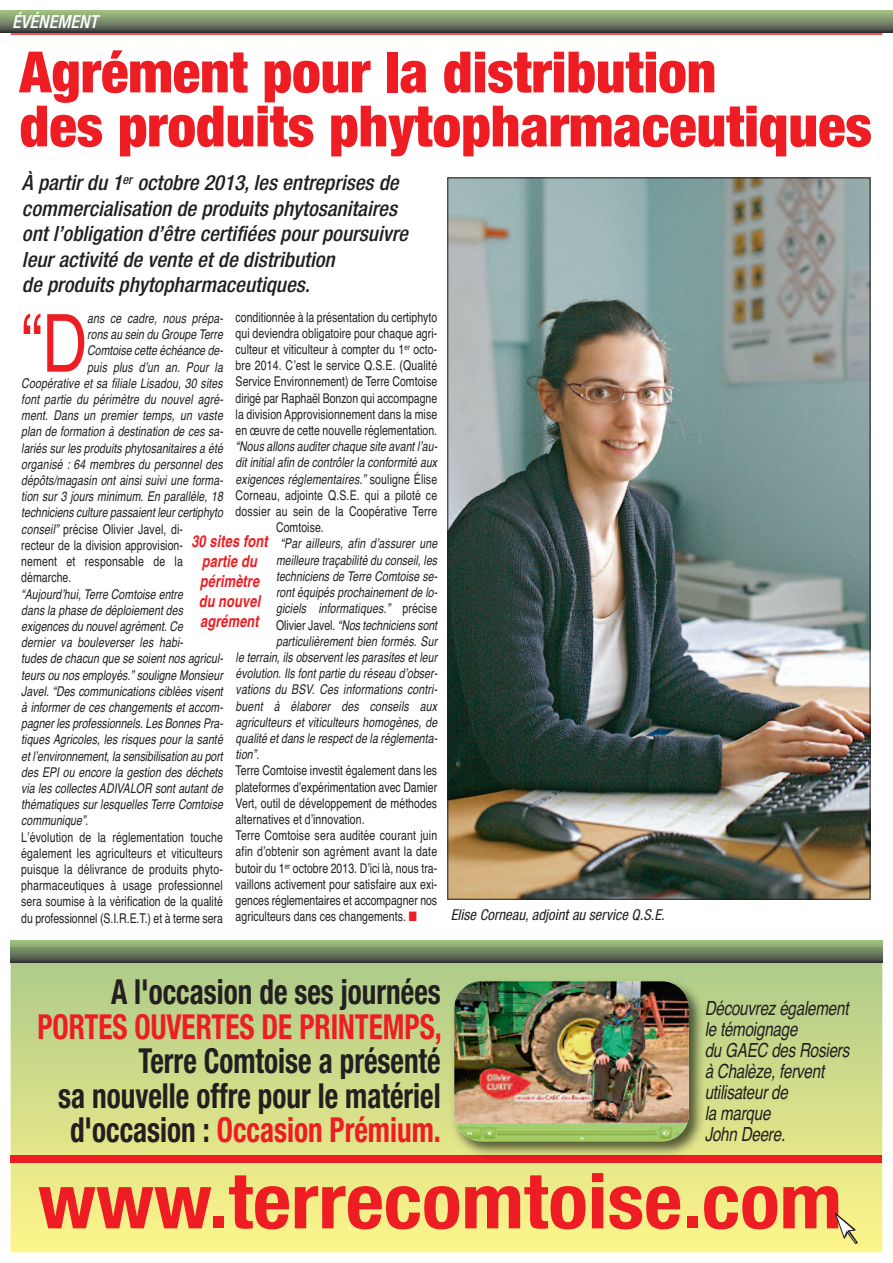
<style>
.page{position:relative;width:893px;height:1263px;background:#fff}
.page>*{position:absolute;margin:0;border:0;box-sizing:border-box;transform-origin:0 0}
.t1{font:80.1px "Helvetica";color:#ee1d23;scale:.78 1}
.t2{font:700 condensed 76.5px "Helvetica Neue";color:#ee1d23;scale:1.08 1}
.t3{font:900 condensed 57px/54px "Helvetica Neue";color:#ee1d23}
.t4{font:700 condensed 34.5px/34.5px "Helvetica Neue";color:#231f20;text-align:right;scale:.85 1}
.t5{font:700 condensed 34.5px "Helvetica Neue";color:#ee1d23;scale:.85 1}
.t6{font:italic 500 condensed 21px/25.5px "Helvetica Neue";letter-spacing:.005em;color:#231f20}
.t7{font:italic 19.5px/21px "Helvetica";letter-spacing:-.015em;color:#231f20;scale:.78 1}
.t8{font:italic 500 condensed 18px "Helvetica Neue";letter-spacing:.005em;color:#fff}
.t9{font:italic 700 16.5px/19.8px "Helvetica";letter-spacing:.01em;color:#ee1d23;text-align:center;scale:.78 1}
.t10{font:italic condensed 15px "Helvetica Neue";letter-spacing:.005em;color:#231f20}
.t11{font:italic 13.5px/16.2px "Helvetica";letter-spacing:.005em;color:#231f20;scale:.78 1}
.t12{font:13.5px/16.2px "Helvetica";letter-spacing:.005em;color:#231f20;text-align:justify;scale:.78 1}
.s1{font-style:normal}
.s2{color:#ee1d23}
.s3{font-style:italic}
</style>
<div class="page">
<img style="left:11px;top:941px;width:871px;height:311px">
<div style="left:11px;top:1155px;width:871px;height:7px;background:#ee1d23"></div>
<img style="left:447px;top:975px;width:261px;height:180px">
<img style="left:454px;top:981px;width:235px;height:160px;border-radius:27px">
<hr style="left:11px;top:33px;width:871px;height:2px;background:#ee1d23">
<img style="left:0;top:11px;width:893px;height:22px">
<svg style="left:835px;top:1213px;width:23px;height:31px"></svg>
<img style="left:449px;top:179px;width:419px;height:718px">
<h3 class="t8" style="left:12px;top:15px;width:87px">ÉVÉNEMENT</h3>
<h3 class="t3" style="left:20px;top:50px;width:854px">Agrément pour la distribution<br>des produits phytopharmaceutiques</h3>
<h3 class="t6" style="left:22px;top:172px;width:387px">À partir du 1<sup>er</sup> octobre 2013, les entreprises de commercialisation de produits phytosanitaires ont l’obligation d’être certifiées pour poursuivre leur activité de vente et de distribution<br>de produits phytopharmaceutiques.</h3>
<p class="t12" style="left:236px;top:309px;width:260px">conditionnée à la présentation du certiphyto qui deviendra obligatoire pour chaque agri&shy;culteur et viticulteur à compter du 1<sup>er</sup> octo&shy;bre 2014. Cʼest le service Q.S.E. (Qualité Service Environnement) de Terre Comtoise dirigé par Raphaël Bonzon qui accompagne la division Approvisionnement dans la mise en œuvre de cette nouvelle réglementation.</p>
<p class="t11" style="left:236px;top:438px;width:260px">“Nous allons auditer chaque site avant lʼau-</p>
<p class="t11" style="left:236px;top:455px;width:260px">dit initial afin de contrôler la conformité aux</p>
<p class="t11" style="left:236px;top:471px;width:260px">exigences réglementaires.” <span class="s1">souligne Élise</span></p>
<p class="t12" style="left:236px;top:487px;width:260px">Corneau, adjointe Q.S.E. qui a piloté ce</p>
<p class="t12" style="left:236px;top:503px;width:260px">dossier au sein de la Coopérative Terre</p>
<p class="t12" style="left:276px;top:519px;width:63px">Comtoise.</p>
<p class="t11" style="left:281px;top:536px;width:202px">“Par ailleurs, afin dʼassurer une</p>
<p class="t11" style="left:276px;top:552px;width:208px">meilleure traçabilité du conseil, les</p>
<p class="t11" style="left:276px;top:568px;width:209px">techniciens de Terre Comtoise se-</p>
<p class="t11" style="left:276px;top:584px;width:209px">ront équipés prochainement de lo-</p>
<p class="t11" style="left:276px;top:600px;width:208px">giciels informatiques.” <span class="s1">précise</span></p>
<p class="t11" style="left:276px;top:617px;width:208px"><span class="s1">Olivier Javel.</span> “Nos techniciens sont</p>
<p class="t11" style="left:276px;top:633px;width:208px">particulièrement bien formés. Sur</p>
<p class="t11" style="left:236px;top:649px;width:260px">le terrain, ils observent les parasites et leur</p>
<p class="t11" style="left:236px;top:665px;width:260px">évolution. Ils font partie du réseau dʼobser-</p>
<p class="t11" style="left:236px;top:681px;width:260px">vations du BSV. Ces informations contri-</p>
<p class="t11" style="left:236px;top:698px;width:260px">buent à élaborer des conseils aux</p>
<p class="t11" style="left:236px;top:714px;width:260px">agriculteurs et viticulteurs homogènes, de</p>
<p class="t11" style="left:236px;top:730px;width:260px">qualité et dans le respect de la réglementa-</p>
<p class="t11" style="left:236px;top:746px;width:32px">tion”<span class="s1">.</span></p>
<p class="t12" style="left:236px;top:762px;width:260px">Terre Comtoise investit également dans les</p>
<p class="t12" style="left:236px;top:779px;width:260px">plateformes dʼexpérimentation avec Damier</p>
<p class="t12" style="left:236px;top:795px;width:260px">Vert, outil de développement de méthodes</p>
<p class="t12" style="left:236px;top:811px;width:167px">alternatives et dʼinnovation.</p>
<p class="t12" style="left:236px;top:827px;width:260px">Terre Comtoise sera auditée courant juin</p>
<p class="t12" style="left:236px;top:843px;width:260px">afin dʼobtenir son agrément avant la date</p>
<p class="t12" style="left:236px;top:860px;width:260px">butoir du 1<sup>er</sup> octobre 2013. Dʼici là, nous tra-</p>
<p class="t12" style="left:236px;top:876px;width:260px">vaillons activement pour satisfaire aux exi-</p>
<p class="t12" style="left:236px;top:892px;width:260px">gences réglementaires et accompagner nos</p>
<p class="t12" style="left:236px;top:908px;width:234px">agriculteurs dans ces changements. <span class="s2">■</span></p>
<h1 class="t1" style="left:21px;top:297px;width:86px">“D</h1>
<p class="t11" style="left:87px;top:310px;width:176px">ans ce cadre, nous prépa-</p>
<p class="t11" style="left:87px;top:326px;width:175px">rons au sein du Groupe Terre</p>
<p class="t11" style="left:87px;top:343px;width:176px">Comtoise cette échéance de-</p>
<p class="t11" style="left:87px;top:359px;width:175px">puis plus dʼun an. Pour la</p>
<p class="t11" style="left:21px;top:375px;width:260px">Coopérative et sa filiale Lisadou, 30 sites</p>
<p class="t11" style="left:21px;top:391px;width:260px">font partie du périmètre du nouvel agré-</p>
<p class="t11" style="left:21px;top:407px;width:260px">ment. Dans un premier temps, un vaste</p>
<p class="t11" style="left:21px;top:424px;width:260px">plan de formation à destination de ces sa-</p>
<p class="t11" style="left:21px;top:440px;width:260px">lariés sur les produits phytosanitaires a été</p>
<p class="t11" style="left:21px;top:456px;width:260px">organisé : 64 membres du personnel des</p>
<p class="t11" style="left:21px;top:472px;width:260px">dépôts/magasin ont ainsi suivi une forma-</p>
<p class="t11" style="left:21px;top:488px;width:260px">tion sur 3 jours minimum. En parallèle, 18</p>
<p class="t11" style="left:21px;top:505px;width:260px">techniciens culture passaient leur certiphyto</p>
<p class="t12" style="left:21px;top:521px;width:209px"><span class="s3">conseil”</span> précise Olivier Javel, di-</p>
<p class="t12" style="left:21px;top:537px;width:209px">recteur de la division approvision-</p>
<p class="t12" style="left:21px;top:553px;width:209px">nement et responsable de la</p>
<p class="t12" style="left:21px;top:569px;width:66px">démarche.</p>
<p class="t11" style="left:21px;top:586px;width:260px">“Aujourdʼhui, Terre Comtoise entre<br>dans la phase de déploiement des exigences du nouvel agrément. Ce<br>dernier va bouleverser les habi-<br>tudes de chacun que se soient nos agricul&shy;teurs ou nos employés.” souligne Monsieur Javel. “Des communications ciblées visent à informer de ces changements et accom&shy;pagner les professionnels. Les Bonnes Pra&shy;tiques Agricoles, les risques pour la santé et lʼenvironnement, la sensibilisation au port des EPI ou encore la gestion des déchets via les collectes ADIVALOR sont autant de thématiques sur lesquelles Terre Comtoise communique”<span class="s1">.<br>Lʼévolution de la réglementation touche également les agriculteurs et viticulteurs puisque la délivrance de produits phyto&shy;pharmaceutiques à usage professionnel sera soumise à la vérification de la qualité du professionnel (S.I.R.E.T.) et à terme sera</span></p>
<p class="t9" style="left:191px;top:533px;width:99px">30 sites font partie du périmètre du nouvel agrément</p>
<p class="t10" style="left:451px;top:909px;width:215px">Elise Corneau, adjoint au service Q.S.E.</p>
<h3 class="t4" style="left:111px;top:978px;width:389px">A l'occasion de ses journées</h3>
<h3 class="t5" style="left:37px;top:1014px;width:477px">PORTES OUVERTES DE PRINTEMPS,</h3>
<h3 class="t4" style="left:58px;top:1047px;width:452px">Terre Comtoise a présenté<br>sa nouvelle offre pour le matériel d'occasion : <span class="s2">Occasion Prémium.</span></h3>
<h2 class="t2" style="left:38px;top:1174px;width:746px">www.terrecomtoise.com</h2>
<h3 class="t7" style="left:705px;top:997px;width:187px">Découvrez également le témoignage<br>du GAEC des Rosiers à Chalèze, fervent utilisateur de<br>la marque<br>John Deere.</h3>
</div>
